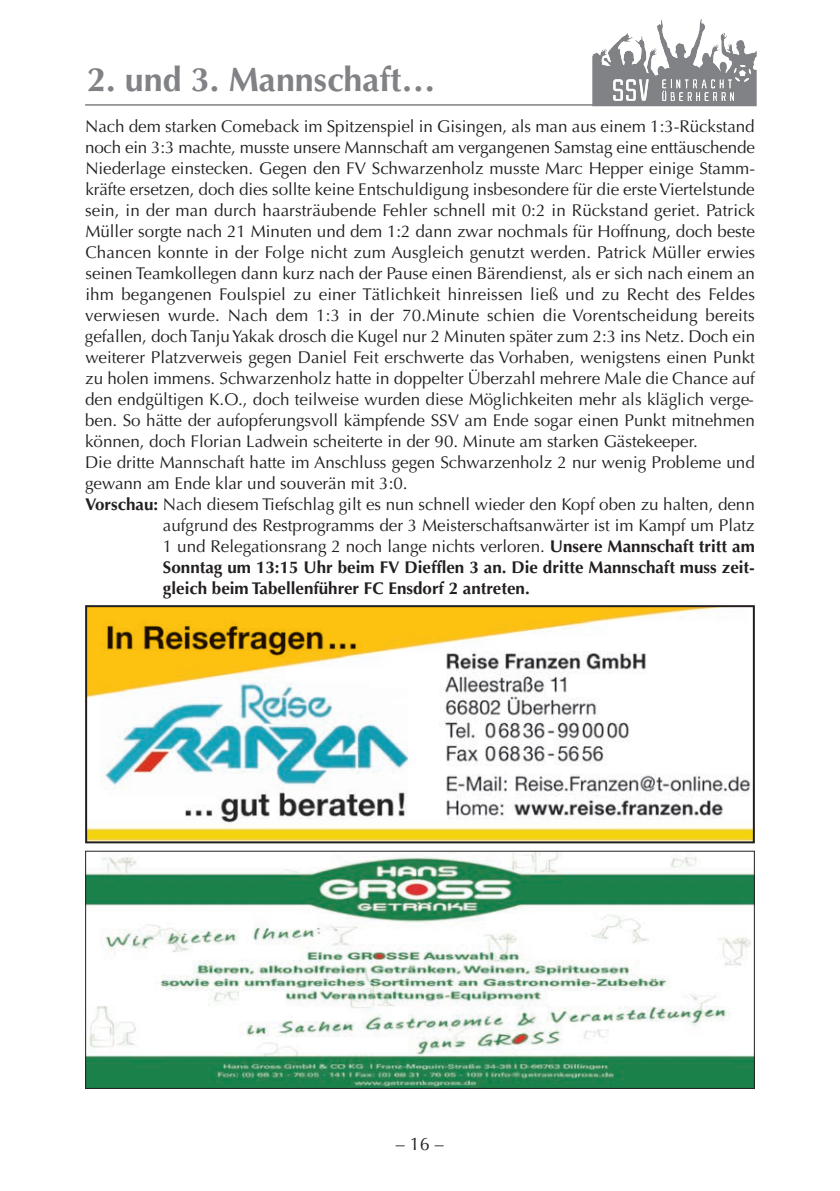
<style>
.page{position:relative;width:840px;height:1191px;background:#fff}
.page>*{position:absolute;margin:0;border:0;box-sizing:border-box;transform-origin:0 0}
.t1{font:700 34px "Optima";color:#808285}
.t2{font:18px "Optima";color:#231f20}
.t3{font:17px "Optima";color:#231f20}
.t4{font:700 17px "Optima";color:#231f20}
.s1{font-weight:700}
</style>
<div class="page">
<svg style="left:592px;top:20px;width:164px;height:87px"></svg>
<hr style="left:85px;top:104px;width:669px;height:2px;background:#808285">
<img style="left:87px;top:852px;width:665px;height:235px">
<div style="left:85px;top:850px;width:669px;height:239px;border:1px solid #231f20"></div>
<img style="left:88px;top:608px;width:663px;height:232px">
<div style="left:85px;top:605px;width:669px;height:238px;border:2px solid #231f20"></div>
<h1 class="t1" style="left:87px;top:66px;width:350px">2. und 3. Mannschaft…</h1>
<p class="t3" style="left:85px;top:119px;width:670px">Nach dem starken Comeback im Spitzenspiel in Gisingen, als man aus einem 1:3-Rückstand</p>
<p class="t3" style="left:85px;top:140px;width:671px">noch ein 3:3 machte, musste unsere Mannschaft am vergangenen Samstag eine enttäuschende</p>
<p class="t3" style="left:85px;top:161px;width:670px">Niederlage einstecken. Gegen den FV Schwarzenholz musste Marc Hepper einige Stamm-</p>
<p class="t3" style="left:85px;top:182px;width:670px">kräfte ersetzen, doch dies sollte keine Entschuldigung insbesondere für die erste Viertelstunde</p>
<p class="t3" style="left:85px;top:203px;width:671px">sein, in der man durch haarsträubende Fehler schnell mit 0:2 in Rückstand geriet. Patrick</p>
<p class="t3" style="left:85px;top:224px;width:671px">Müller sorgte nach 21 Minuten und dem 1:2 dann zwar nochmals für Hoffnung, doch beste</p>
<p class="t3" style="left:85px;top:245px;width:671px">Chancen konnte in der Folge nicht zum Ausgleich genutzt werden. Patrick Müller erwies</p>
<p class="t3" style="left:85px;top:266px;width:670px">seinen Teamkollegen dann kurz nach der Pause einen Bärendienst, als er sich nach einem an</p>
<p class="t3" style="left:85px;top:287px;width:670px">ihm begangenen Foulspiel zu einer Tätlichkeit hinreissen ließ und zu Recht des Feldes</p>
<p class="t3" style="left:85px;top:308px;width:670px">verwiesen wurde. Nach dem 1:3 in der 70.Minute schien die Vorentscheidung bereits</p>
<p class="t3" style="left:85px;top:329px;width:671px">gefallen, doch Tanju Yakak drosch die Kugel nur 2 Minuten später zum 2:3 ins Netz. Doch ein</p>
<p class="t3" style="left:85px;top:350px;width:670px">weiterer Platzverweis gegen Daniel Feit erschwerte das Vorhaben, wenigstens einen Punkt</p>
<p class="t3" style="left:85px;top:371px;width:670px">zu holen immens. Schwarzenholz hatte in doppelter Überzahl mehrere Male die Chance auf</p>
<p class="t3" style="left:85px;top:392px;width:670px">den endgültigen K.O., doch teilweise wurden diese Möglichkeiten mehr als kläglich verge-</p>
<p class="t3" style="left:85px;top:413px;width:670px">ben. So hätte der aufopferungsvoll kämpfende SSV am Ende sogar einen Punkt mitnehmen</p>
<p class="t3" style="left:85px;top:434px;width:614px">können, doch Florian Ladwein scheiterte in der 90. Minute am starken Gästekeeper.</p>
<p class="t3" style="left:85px;top:455px;width:671px">Die dritte Mannschaft hatte im Anschluss gegen Schwarzenholz 2 nur wenig Probleme und</p>
<p class="t3" style="left:85px;top:476px;width:324px">gewann am Ende klar und souverän mit 3:0.</p>
<p class="t3" style="left:85px;top:497px;width:671px"><span class="s1">Vorschau:</span> Nach diesem Tiefschlag gilt es nun schnell wieder den Kopf oben zu halten, denn</p>
<p class="t3" style="left:163px;top:518px;width:593px">aufgrund des Restprogramms der 3 Meisterschaftsanwärter ist im Kampf um Platz</p>
<p class="t3" style="left:163px;top:539px;width:593px">1 und Relegationsrang 2 noch lange nichts verloren. <span class="s1">Unsere Mannschaft tritt am</span></p>
<p class="t4" style="left:163px;top:560px;width:593px">Sonntag um 13:15 Uhr beim FV Diefflen 3 an. Die dritte Mannschaft muss zeit-</p>
<p class="t4" style="left:163px;top:581px;width:368px">gleich beim Tabellenführer FC Ensdorf 2 antreten.</p>
<p class="t2" style="left:396px;top:1136px;width:49px">– 16 –</p>
</div>
